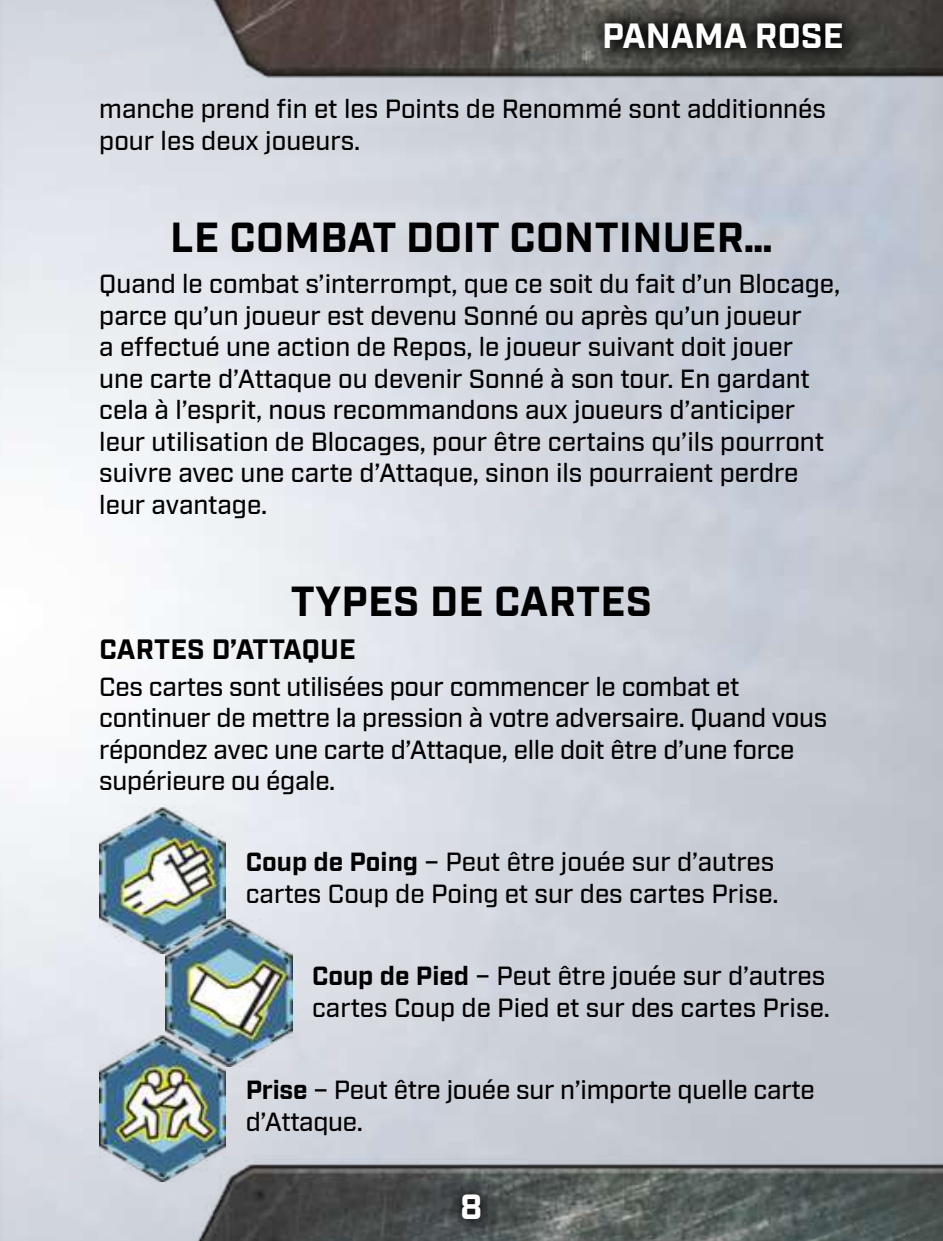
<style>
.page{position:relative;width:943px;height:1241px;background:#fff}
.page>*{position:absolute;margin:0;border:0;box-sizing:border-box;transform-origin:0 0}
.t1{font:700 42px "Industry";letter-spacing:.01em;color:#000}
.t2{font:700 35px "Industry";color:#fff}
.t3{font:700 28px "Industry";color:#000}
.t4{font:500 26.25px/31.5px "Industry";color:#000}
.s1{font-weight:700}
</style>
<div class="page">
<img style="left:0;top:0;width:943px;height:1240px">
<img style="left:99px;top:1035px;width:127px;height:146px">
<img style="left:165px;top:919px;width:127px;height:147px">
<img style="left:99px;top:807px;width:127px;height:146px">
<svg style="left:441px;top:1171px;width:61px;height:68px;background:#454a4a"></svg>
<svg style="left:584px;top:1px;width:279px;height:68px;background:#363633"></svg>
<h2 class="t2" style="left:602px;top:16px;width:243px">PANAMA ROSE</h2>
<p class="t4" style="left:99px;top:95px;width:728px">manche prend fin et les Points de Renommé sont additionnés pour les deux joueurs.</p>
<h1 class="t1" style="left:170px;top:213px;width:604px">LE COMBAT DOIT CONTINUER…</h1>
<p class="t4" style="left:99px;top:269px;width:742px">Quand le combat s’interrompt, que ce soit du fait d’un Blocage, parce qu’un joueur est devenu Sonné ou après qu’un joueur<br>a effectué une action de Repos, le joueur suivant doit jouer une carte d’Attaque ou devenir Sonné à son tour. En gardant cela à l’esprit, nous recommandons aux joueurs d’anticiper leur utilisation de Blocages, pour être certains qu’ils pourront suivre avec une carte d’Attaque, sinon ils pourraient perdre leur avantage.</p>
<h1 class="t1" style="left:291px;top:577px;width:363px">TYPES DE CARTES</h1>
<p class="t3" style="left:99px;top:633px;width:258px">CARTES D’ATTAQUE</p>
<p class="t4" style="left:99px;top:672px;width:729px">Ces cartes sont utilisées pour commencer le combat et continuer de mettre la pression à votre adversaire. Quand vous répondez avec une carte d’Attaque, elle doit être d’une force supérieure ou égale.</p>
<p class="t4" style="left:246px;top:847px;width:534px"><span class="s1">Coup de Poing</span> – Peut être jouée sur d’autres cartes Coup de Poing et sur des cartes Prise.</p>
<p class="t4" style="left:312px;top:961px;width:519px"><span class="s1">Coup de Pied</span> – Peut être jouée sur d’autres cartes Coup de Pied et sur des cartes Prise.</p>
<p class="t4" style="left:246px;top:1075px;width:570px"><span class="s1">Prise</span> – Peut être jouée sur n’importe quelle carte d’Attaque.</p>
<h2 class="t2" style="left:460px;top:1186px;width:23px">8</h2>
</div>
